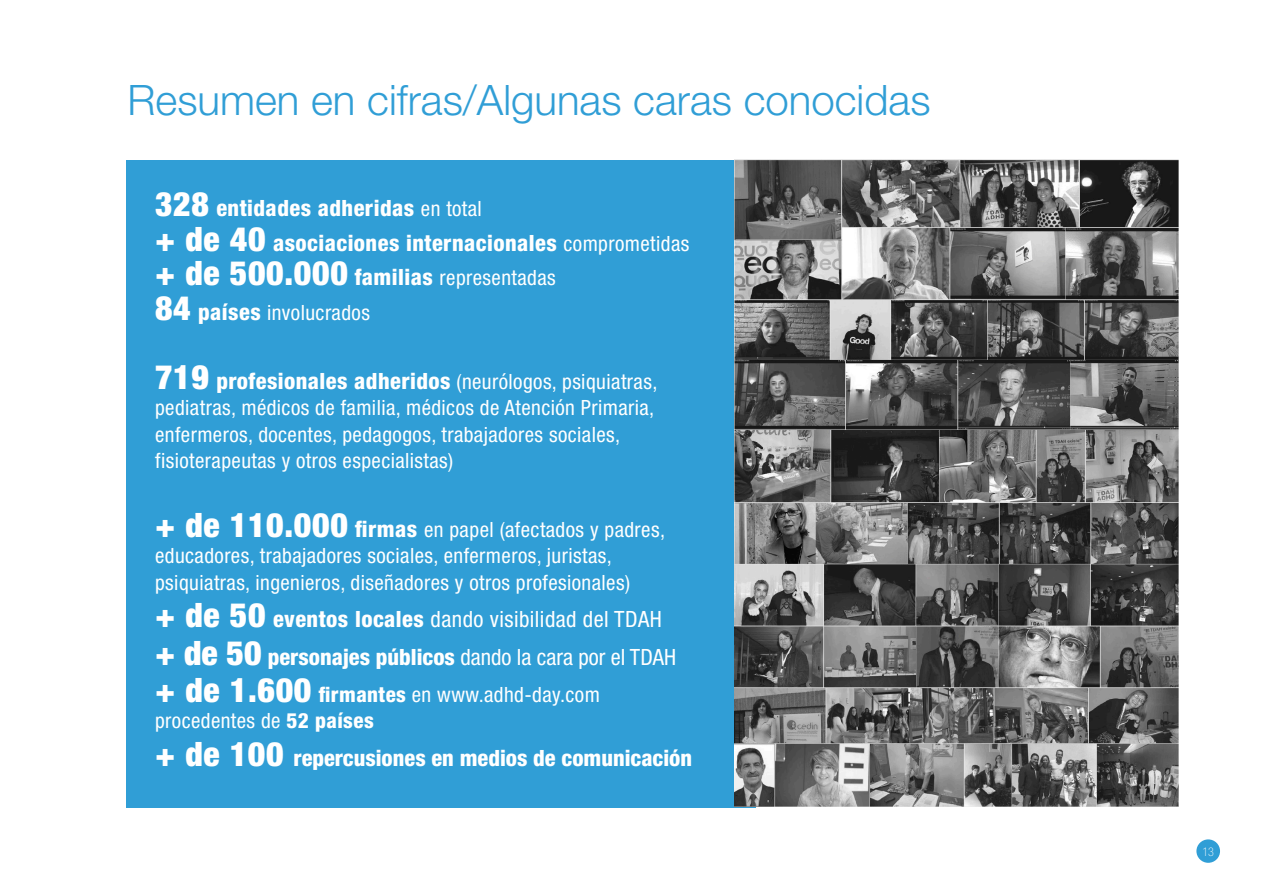
<style>
.page{position:relative;width:1263px;height:893px;background:#fff}
.page>*{position:absolute;margin:0;border:0;box-sizing:border-box;transform-origin:0 0}
.t1{font:300 42px "Helvetica Neue LT Std";color:#309ed6}
.t2{font:condensed 22.5px/37.5px "Helvetica Neue LT Std";letter-spacing:.02em;color:#fff}
.t3{font:800 condensed 22.5px/34.5px "Helvetica Neue LT Std";letter-spacing:.02em;color:#fff}
.t4{font:800 condensed 22.5px "Helvetica Neue LT Std";color:#fff}
.t5{font:condensed 21px/26.4px "Helvetica Neue LT Std";letter-spacing:.02em;color:#fff}
.t6{font:100 condensed 12px "Helvetica Neue LT Std";color:#fff}
.s1{font-weight:900;font-size:33.75px}
.s2{font-weight:400;font-size:21px}
.s3{font-weight:800;font-size:22.5px}
.s4{font-weight:800}
</style>
<div class="page">
<div style="left:1196px;top:839px;width:24px;height:24px;background:#309ed6;border-radius:50%"></div>
<div style="left:126px;top:160px;width:630px;height:647px;background:#309ed6"></div>
<img style="left:735px;top:160px;width:443px;height:646px">
<h1 class="t1" style="left:128px;top:74px;width:804px">Resumen en cifras/Algunas caras conocidas</h1>
<p class="t3" style="left:155px;top:191px;width:536px"><span class="s1">328</span> entidades adheridas <span class="s2">en total<br></span><span class="s1">+ de 40</span> asociaciones internacionales <span class="s2">comprometidas</span></p>
<p class="t5" style="left:155px;top:260px;width:402px;line-height:34.5px"><span class="s1">+ de 500.000</span> <span class="s3">familias</span> representadas<br><span class="s1">84</span> <span class="s3">países</span> involucrados</p>
<p class="t5" style="left:155px;top:368px;width:504px"><span class="s1">719</span> <span class="s3">profesionales adheridos</span> (neurólogos, psiquiatras, pediatras, médicos de familia, médicos de Atención Primaria, enfermeros, docentes, pedagogos, trabajadores sociales, fisioterapeutas y otros especialistas)</p>
<p class="t5" style="left:155px;top:516px;width:511px"><span class="s1">+ de 110.000</span> <span class="s3">firmas</span> en papel (afectados y padres, educadores, trabajadores sociales, enfermeros, juristas, psiquiatras, ingenieros, diseñadores y otros profesionales)</p>
<p class="t2" style="left:155px;top:600px;width:522px"><span class="s1">+ de 50</span> <span class="s4">eventos locales</span> dando visibilidad del TDAH <span class="s1">+ de 50</span> <span class="s4">personajes públicos</span> dando la cara por el TDAH</p>
<p class="t5" style="left:155px;top:681px;width:446px"><span class="s1">+ de 1.600</span> <span class="s4">firmantes</span> en www.adhd-day.com procedentes de <span class="s4">52 países</span></p>
<p class="t4" style="left:155px;top:744px;width:538px"><span class="s1">+ de 100</span> repercusiones en medios de comunicación</p>
<p class="t6" style="left:1202px;top:845px;width:13px">13</p>
</div>
